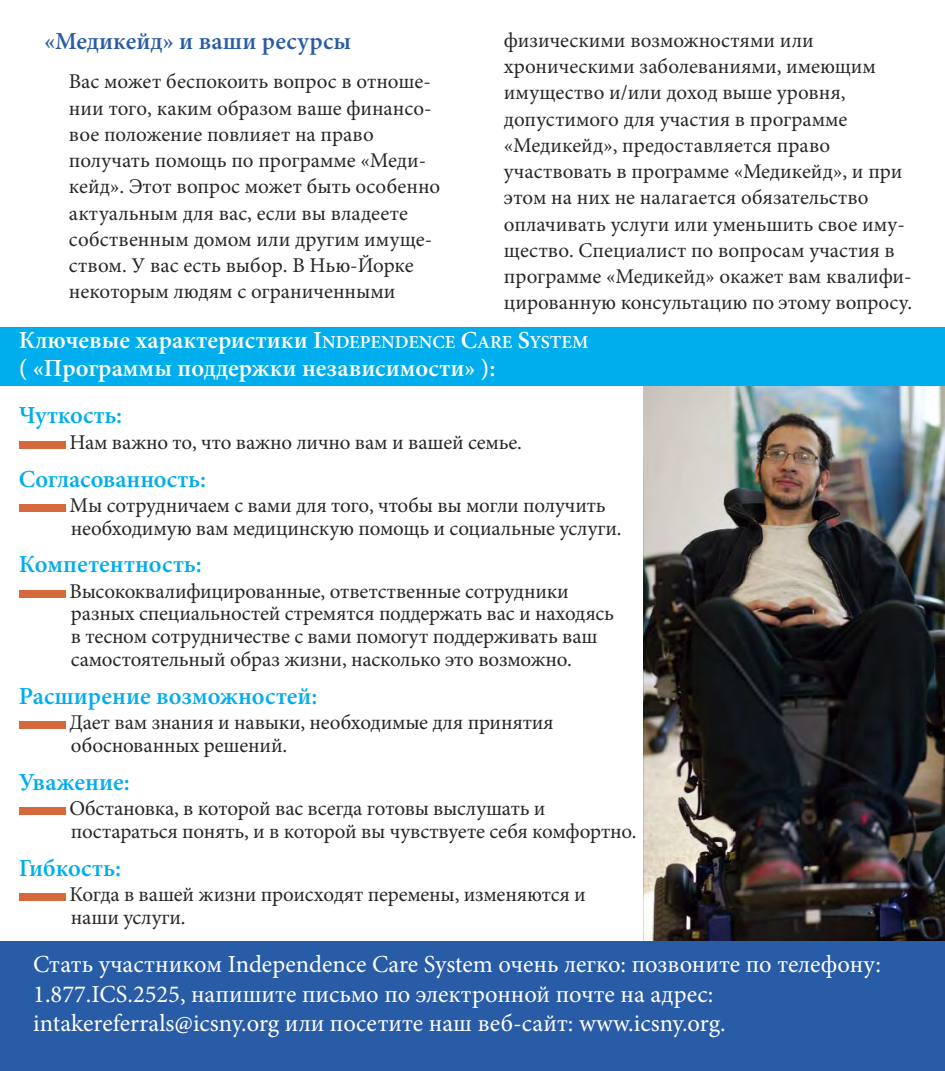
<style>
.page{position:relative;width:945px;height:1071px;background:#fff}
.page>*{position:absolute;margin:0;border:0;box-sizing:border-box;transform-origin:0 0}
.t1{font:24.5px/29.4px "Minion Pro";color:#fff}
.t2{font:600 24.5px "Minion Pro";color:#00aded}
.t3{font:600 24.5px/28px "Minion Pro";color:#fff}
.t4{font:600 24.5px "Minion Pro";letter-spacing:.005em;color:#295ca6}
.t5{font:21px/26.2px "Minion Pro";letter-spacing:-.005em;color:#272627}
.s1{font-size:18.38px}
</style>
<div class="page">
<img style="left:643px;top:386px;width:302px;height:555px">
<div style="left:0;top:327px;width:945px;height:59px;background:#00aded"></div>
<div style="left:19px;top:441px;width:46px;height:8px;background:#d6693b"></div>
<div style="left:19px;top:504px;width:46px;height:8px;background:#d6693b"></div>
<div style="left:19px;top:590px;width:46px;height:8px;background:#d6693b"></div>
<div style="left:19px;top:721px;width:46px;height:8px;background:#d6693b"></div>
<div style="left:19px;top:807px;width:46px;height:8px;background:#d6693b"></div>
<div style="left:19px;top:893px;width:46px;height:8px;background:#d6693b"></div>
<div style="left:0;top:941px;width:945px;height:130px;background:#295ca6"></div>
<p class="t4" style="left:44px;top:32px;width:309px">«МЕДИКЕЙД» И ВАШИ РЕСУРСЫ</p>
<p class="t5" style="left:69px;top:70px;width:373px">Вас может беспокоить вопрос в отноше&shy;нии того, каким образом ваше финансо&shy;вое положение повлияет на право получать помощь по программе «Меди&shy;кейд». Этот вопрос может быть особенно актуальным для вас, если вы владеете собственным домом или другим имуще&shy;ством. У вас есть выбор. В Нью-Йорке некоторым людям с ограниченными</p>
<p class="t5" style="left:504px;top:29px;width:410px">физическими возможностями или хроническими заболеваниями, имеющим имущество и/или доход выше уровня, допустимого для участия в программе «Медикейд», предоставляется право участвовать в программе «Медикейд», и при этом на них не налагается обязательство оплачивать услуги или уменьшить свое иму&shy;щество. Специалист по вопросам участия в программе «Медикейд» окажет вам квалифи&shy;цированную консультацию по этому вопросу.</p>
<p class="t3" style="left:19px;top:328px;width:571px">КЛЮЧЕВЫЕ ХАРАКТЕРИСТИКИ I<span class="s1">NDEPENDENCE</span> C<span class="s1">ARE</span> S<span class="s1">YSTEM </span>( «ПРОГРАММЫ ПОДДЕРЖКИ НЕЗАВИСИМОСТИ» ):</p>
<p class="t2" style="left:19px;top:406px;width:105px">ЧУТКОСТЬ:</p>
<p class="t5" style="left:70px;top:431px;width:454px">Нам важно то, что важно лично вам и вашей семье.</p>
<p class="t2" style="left:19px;top:469px;width:189px">СОГЛАСОВАННОСТЬ:</p>
<p class="t5" style="left:70px;top:496px;width:554px;line-height:22.8px">Мы сотрудничаем с вами для того, чтобы вы могли получить необходимую вам медицинскую помощь и социальные услуги.</p>
<p class="t2" style="left:19px;top:555px;width:185px">КОМПЕТЕНТНОСТЬ:</p>
<p class="t5" style="left:70px;top:581px;width:546px;line-height:22.8px">Высококвалифицированные, ответственные сотрудники разных специальностей стремятся поддержать вас и находясь в тесном сотрудничестве с вами помогут поддерживать ваш самостоятельный образ жизни, насколько это возможно.</p>
<p class="t2" style="left:19px;top:687px;width:300px">РАСШИРЕНИЕ ВОЗМОЖНОСТЕЙ:</p>
<p class="t5" style="left:70px;top:713px;width:486px;line-height:22.8px">Дает вам знания и навыки, необходимые для принятия обоснованных решений.</p>
<p class="t2" style="left:19px;top:773px;width:112px">УВАЖЕНИЕ:</p>
<p class="t5" style="left:70px;top:799px;width:569px;line-height:22.8px">Обстановка, в которой вас всегда готовы выслушать и постараться понять, и в которой вы чувствуете себя комфортно.</p>
<p class="t2" style="left:19px;top:859px;width:104px">ГИБКОСТЬ:</p>
<p class="t5" style="left:70px;top:885px;width:518px;line-height:22.8px">Когда в вашей жизни происходят перемены, изменяются и наши услуги.</p>
<p class="t1" style="left:33px;top:952px;width:849px">Стать участником Independence care System очень легко: позвоните по телефону:<br>1.877.IcS.2525, напишите письмо по электронной почте на адрес: intakereferrals@icsny.org или посетите наш веб-сайт: www.icsny.org.</p>
</div>
